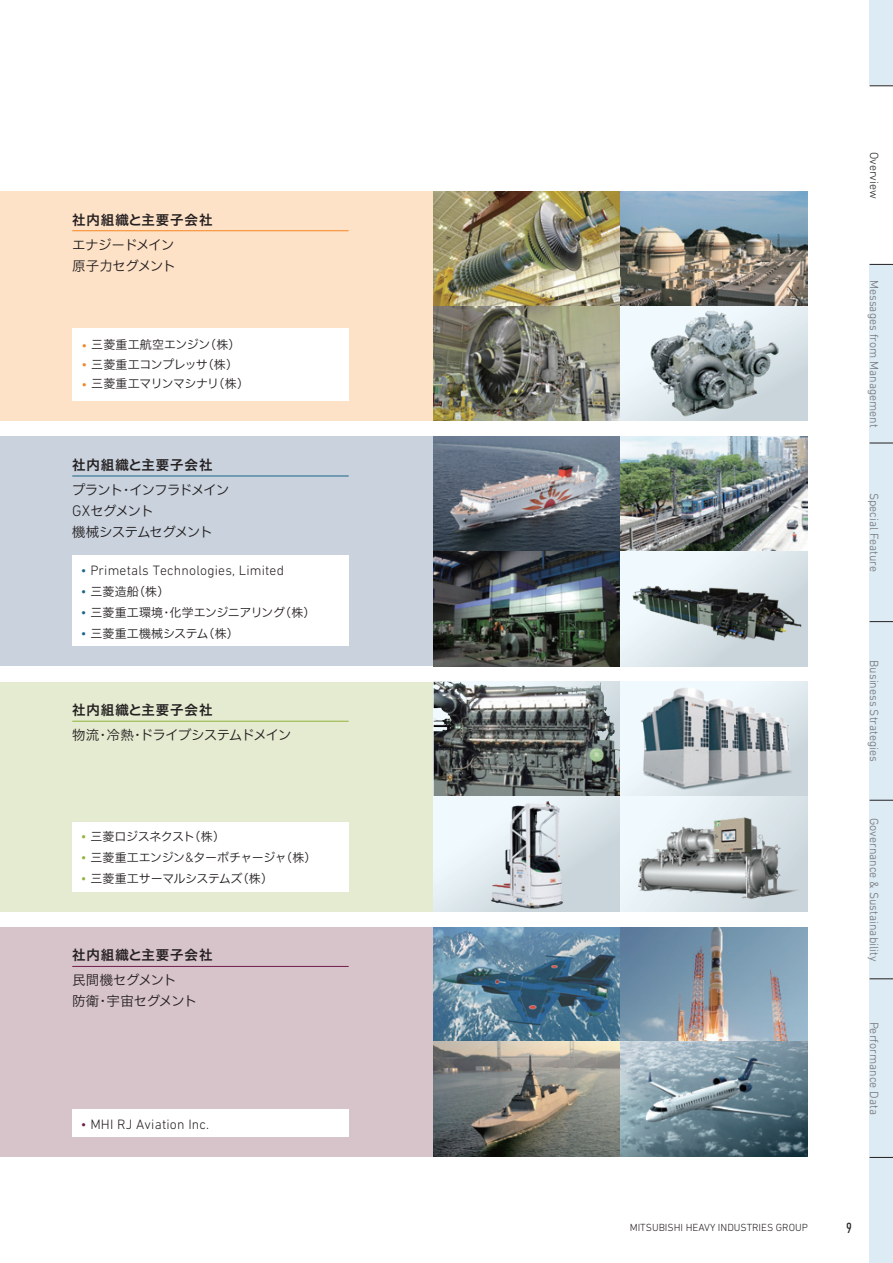
<style>
.page{position:relative;width:893px;height:1263px;background:#fff}
.page>*{position:absolute;margin:0;border:0;box-sizing:border-box;transform-origin:0 0}
.t1{font:condensed 15px "DIN Next LT Pro";color:#231f20}
.t2{font:300 13.8px "DIN Next LT Pro";letter-spacing:.015em;color:#231f20}
.t3{font:13.5px/21px "Hiragino UD Sans F Std N W3";letter-spacing:-.07em;color:#231f20}
.t4{font:13.5px "Hiragino UD Sans F Std N W6";letter-spacing:.065em;color:#231f20}
.t5{font:13.5px/21px "Hiragino UD Sans F Std N W3";letter-spacing:-.05em;color:#231f20}
.t6{font:12px "Hiragino UD Sans F Std N W3";letter-spacing:-.02em;color:#231f20}
.t7{font:300 12px "DIN Next LT Pro";color:#6c6d70}
.t8{font:12px "Hiragino UD Sans F Std N W3";letter-spacing:.015em;color:#231f20}
.t9{font:12px "Hiragino UD Sans F Std N W3";letter-spacing:-.04em;color:#231f20}
.t10{font:300 12px "DIN Next LT Pro";color:#231f20}
.t11{font:300 10.5px "DIN Next LT Pro";color:#231f20}
.s1{font-family:"DIN Next LT Pro";font-weight:300;font-size:13.8px;color:#f58520}
.s2{font-family:"DIN Next LT Pro";font-weight:300;font-size:15.45px}
.s3{color:#1a6588}
.s4{font-family:"DIN Next LT Pro";font-weight:300;font-size:13.8px;color:#1a6588}
.s5{font-family:"DIN Next LT Pro";font-weight:300;font-size:13.8px;color:#92b13d}
.s6{font-family:"DIN Next LT Pro";font-weight:300;font-size:13.8px}
.s7{color:#711e4d}
</style>
<div class="page">
<div style="left:0;top:191px;width:442px;height:230px;background:#fee2c8"></div>
<div style="left:0;top:682px;width:475px;height:229px;background:#e5ebd1"></div>
<div style="left:0;top:437px;width:457px;height:229px;background:#c9d2dd"></div>
<div style="left:0;top:927px;width:475px;height:230px;background:#d7c3ca"></div>
<img style="left:434px;top:191px;width:187px;height:115px">
<svg style="left:621px;top:191px;width:187px;height:115px"></svg>
<img style="left:434px;top:306px;width:187px;height:115px">
<svg style="left:621px;top:306px;width:187px;height:115px"></svg>
<img style="left:631px;top:306px;width:167px;height:115px">
<img style="left:434px;top:437px;width:187px;height:114px">
<img style="left:621px;top:437px;width:187px;height:114px">
<img style="left:434px;top:551px;width:187px;height:115px">
<svg style="left:621px;top:551px;width:187px;height:115px"></svg>
<img style="left:625px;top:554px;width:183px;height:105px">
<img style="left:434px;top:682px;width:187px;height:115px">
<div style="left:621px;top:682px;width:187px;height:115px;background:#f0f9fd"></div>
<img style="left:640px;top:682px;width:168px;height:115px">
<svg style="left:434px;top:797px;width:187px;height:114px"></svg>
<img style="left:485px;top:797px;width:85px;height:114px">
<img style="left:621px;top:797px;width:187px;height:114px">
<img style="left:434px;top:927px;width:187px;height:115px">
<img style="left:621px;top:927px;width:187px;height:115px">
<svg style="left:434px;top:1042px;width:187px;height:115px"></svg>
<svg style="left:621px;top:1042px;width:187px;height:115px"></svg>
<hr style="left:72px;top:230px;width:277px;height:1px;background:#f58520">
<div style="left:72px;top:556px;width:277px;height:90px;background:#fff"></div>
<hr style="left:72px;top:476px;width:277px;height:1px;background:#1a6588">
<div style="left:72px;top:329px;width:277px;height:72px;background:#fff"></div>
<div style="left:72px;top:822px;width:277px;height:69px;background:#fff"></div>
<hr style="left:72px;top:721px;width:277px;height:1px;background:#92b13d">
<hr style="left:72px;top:966px;width:277px;height:1px;background:#711e4d">
<div style="left:72px;top:1109px;width:277px;height:28px;background:#fff"></div>
<div style="left:870px;top:0;width:23px;height:1263px;background:#ddebf4"></div>
<div style="left:870px;top:86px;width:23px;height:178px;background:#fff"></div>
<svg style="left:870px;top:86px;width:23px;height:1px"></svg>
<svg style="left:870px;top:1157px;width:23px;height:1px"></svg>
<svg style="left:870px;top:800px;width:23px;height:1px"></svg>
<svg style="left:870px;top:621px;width:23px;height:1px"></svg>
<svg style="left:870px;top:978px;width:23px;height:1px"></svg>
<svg style="left:870px;top:443px;width:23px;height:1px"></svg>
<svg style="left:870px;top:264px;width:23px;height:1px"></svg>
<p class="t4" style="left:72px;top:209px;width:142px">社内組織と主要子会社</p>
<p class="t3" style="left:72px;top:233px;width:105px">エナジードメイン原子力セグメント</p>
<p class="t8" style="left:82px;top:336px;width:160px"><span class="s1">•</span> 三菱重工航空エンジン（株）</p>
<p class="t6" style="left:82px;top:355px;width:158px"><span class="s1">•</span> 三菱重工コンプレッサ（株）</p>
<p class="t9" style="left:82px;top:375px;width:169px"><span class="s1">•</span> 三菱重工マリンマシナリ（株）</p>
<p class="t4" style="left:72px;top:454px;width:142px">社内組織と主要子会社</p>
<p class="t3" style="left:72px;top:479px;width:159px">プラント・インフラドメイン<br><span class="s2">GX</span>セグメント<br>機械システムセグメント</p>
<p class="t2" style="left:81px;top:562px;width:205px"><span class="s3">•</span> Primetals Technologies, Limited</p>
<p class="t6" style="left:81px;top:582px;width:90px"><span class="s4">•</span> 三菱造船（株）</p>
<p class="t6" style="left:81px;top:603px;width:236px"><span class="s4">•</span> 三菱重工環境・化学エンジニアリング（株）</p>
<p class="t8" style="left:81px;top:624px;width:160px"><span class="s4">•</span> 三菱重工機械システム（株）</p>
<p class="t4" style="left:72px;top:699px;width:142px">社内組織と主要子会社</p>
<p class="t3" style="left:72px;top:724px;width:221px">物流・冷熱・ドライブシステムドメイン</p>
<p class="t6" style="left:81px;top:827px;width:146px"><span class="s5">•</span> 三菱ロジスネクスト（株）</p>
<p class="t6" style="left:81px;top:848px;width:237px"><span class="s5">•</span> 三菱重工エンジン<span class="s6">&amp;</span>ターボチャージャ（株）</p>
<p class="t6" style="left:81px;top:869px;width:194px"><span class="s5">•</span> 三菱重工サーマルシステムズ（株）</p>
<p class="t4" style="left:72px;top:945px;width:142px">社内組織と主要子会社</p>
<p class="t5" style="left:72px;top:969px;width:126px">民間機セグメント<br>防衛・宇宙セグメント</p>
<p class="t2" style="left:81px;top:1116px;width:130px"><span class="s7">•</span> MHI RJ Aviation Inc.</p>
<p class="t10" style="left:881px;top:152px;width:49px;rotate:90deg">Overview</p>
<p class="t7" style="left:881px;top:280px;width:149px;rotate:90deg">Messages from Management</p>
<p class="t7" style="left:881px;top:493px;width:81px;rotate:90deg">Special Feature</p>
<p class="t7" style="left:881px;top:660px;width:103px;rotate:90deg">Business Strategies</p>
<p class="t7" style="left:881px;top:818px;width:145px;rotate:90deg">Governance &amp; Sustainability</p>
<p class="t7" style="left:881px;top:1021px;width:95px;rotate:90deg">Performance Data</p>
<p class="t11" style="left:630px;top:1222px;width:180px">MITSUBISHI HEAVY INDUSTRIES GROUP</p>
<p class="t1" style="left:846px;top:1219px;width:7px">9</p>
</div>
